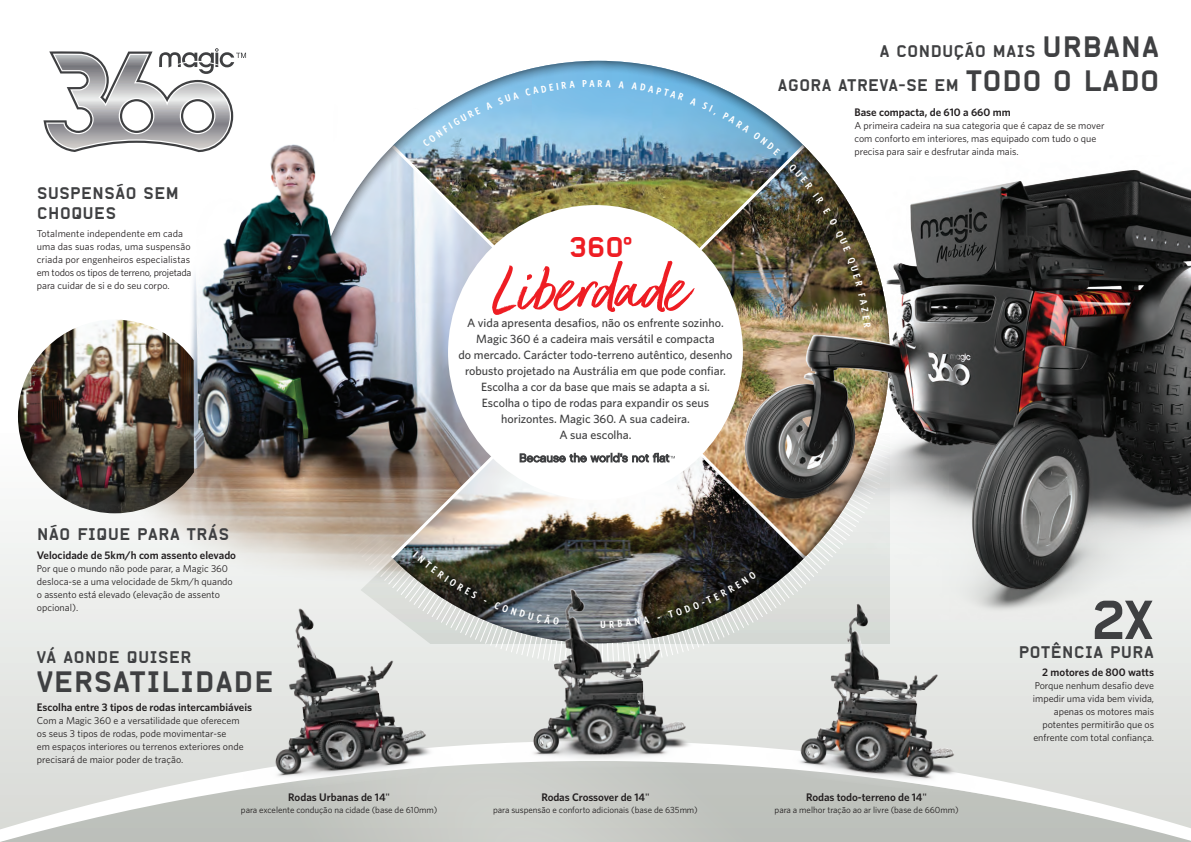
<style>
.page{position:relative;width:1191px;height:842px;background:#fff}
.page>*{position:absolute;margin:0;border:0;box-sizing:border-box;transform-origin:0 0}
.t1{font:italic 73.8px "Better Times";color:#ee1d23}
.t2{font:52px "Alpha Headline";color:#3f4042}
.t3{font:28px "Alpha Headline";color:#3f4042}
.t4{font:27.1px "Alpha Headline";color:#ee1d23}
.t5{font:16px/19.2px "Alpha Headline";color:#3f4042}
.t6{font:500 12px/15.9px "Whitney";color:#3e3e3f;text-align:center}
.t7{font:600 11px "Whitney";color:#231f20}
.t8{font:10px/13px "Whitney";color:#231f20}
.t9{font:9px "Whitney";letter-spacing:-.005em;color:#231f20}
.s1{font-weight:500}
.s2{font-size:28px}
</style>
<div class="page">
<div style="left:0;top:602px;width:1191px;height:139px;background:#e5e8e5"></div>
<img style="left:0;top:145px;width:285px;height:457px">
<img style="left:18px;top:320px;width:176px;height:193px">
<img style="left:909px;top:170px;width:282px;height:449px">
<svg style="left:0;top:741px;width:1191px;height:101px;background:#ced0cc"></svg>
<svg style="left:43px;top:48px;width:203px;height:104px"></svg>
<img style="left:214px;top:588px;width:261px;height:207px">
<img style="left:486px;top:664px;width:245px;height:105px">
<img style="left:752px;top:590px;width:262px;height:209px">
<img style="left:285px;top:60px;width:624px;height:604px">
<h3 class="t5" style="left:37px;top:184px;width:144px">SUSPENSÃO SEM<br>CHOQUES</h3>
<p class="t8" style="left:37px;top:227px;width:156px">Totalmente independente em cada uma das suas rodas, uma suspensão criada por engenheiros especialistas em todos os tipos de terreno, projetada para cuidar de si e do seu corpo.</p>
<h3 class="t4" style="left:567px;top:230px;width:68px">360°</h3>
<h1 class="t1" style="left:489px;top:250px;width:213px">L iberdade</h1>
<p class="t6" style="left:458px;top:315px;width:275px">A vida apresenta desafios, não os enfrente sozinho.<br>Magic 360 é a cadeira mais versátil e compacta<br>do mercado. Carácter todo-terreno autêntico, desenho robusto projetado na Austrália em que pode confiar.<br>Escolha a cor da base que mais se adapta a si.<br>Escolha o tipo de rodas para expandir os seus horizontes. Magic 360. A sua cadeira.<br>A sua escolha.</p>
<h3 class="t5" style="left:37px;top:524px;width:194px">NÃO FIQUE PARA TRÁS</h3>
<p class="t7" style="left:37px;top:548px;width:201px">Velocidade de 5km/h com assento elevado</p>
<p class="t8" style="left:37px;top:561px;width:197px">Por que o mundo não pode parar, a Magic 360 desloca-se a uma velocidade de 5km/h quando o assento está elevado (elevação de assento opcional).</p>
<h3 class="t5" style="left:37px;top:647px;width:156px">VÁ AONDE QUISER</h3>
<h3 class="t3" style="left:37px;top:664px;width:238px">VERSATILIDADE</h3>
<p class="t7" style="left:37px;top:700px;width:217px">Escolha entre 3 tipos de rodas intercambiáveis</p>
<p class="t8" style="left:37px;top:714px;width:208px">Com a Magic 360 e a versatilidade que oferecem os seus 3 tipos de rodas, pode movimentar-se<br>em espaços interiores ou terrenos exteriores onde precisará de maior poder de tração.</p>
<p class="t7" style="left:288px;top:791px;width:103px">Rodas Urbanas de 14<span class="s1">"</span></p>
<p class="t9" style="left:241px;top:805px;width:198px">para excelente condução na cidade (base de 610mm)</p>
<p class="t7" style="left:541px;top:791px;width:110px">Rodas Crossover de 14<span class="s1">"</span></p>
<p class="t9" style="left:493px;top:805px;width:206px">para suspensão e conforto adicionais (base de 635mm)</p>
<h3 class="t5" style="left:777px;top:34px;width:384px;line-height:34px;text-align:right">A CONDUÇÃO MAIS <span class="s2">URBANA<br></span>AGORA ATREVA-SE EM <span class="s2">TODO O LADO</span></h3>
<p class="t7" style="left:854px;top:105px;width:158px">Base compacta, de 610 a 660 mm</p>
<p class="t8" style="left:854px;top:118px;width:251px">A primeira cadeira na sua categoria que é capaz de se mover com conforto em interiores, mas equipado com tudo o que precisa para sair e desfrutar ainda mais.</p>
<p class="t7" style="left:806px;top:791px;width:122px">Rodas todo-terreno de 14<span class="s1">"</span></p>
<p class="t9" style="left:774px;top:805px;width:185px">para a melhor tração ao ar livre (base de 660mm)</p>
<h2 class="t2" style="left:1089px;top:586px;width:67px">2X</h2>
<h3 class="t5" style="left:1018px;top:642px;width:137px">POTÊNCIA PURA</h3>
<p class="t7" style="left:1042px;top:666px;width:113px">2 motores de 800 watts</p>
<p class="t8" style="left:1032px;top:679px;width:123px;text-align:right">Porque nenhum desafio deve impedir uma vida bem vivida, apenas os motores mais potentes permitirão que os enfrente com total confiança.</p>
</div>
